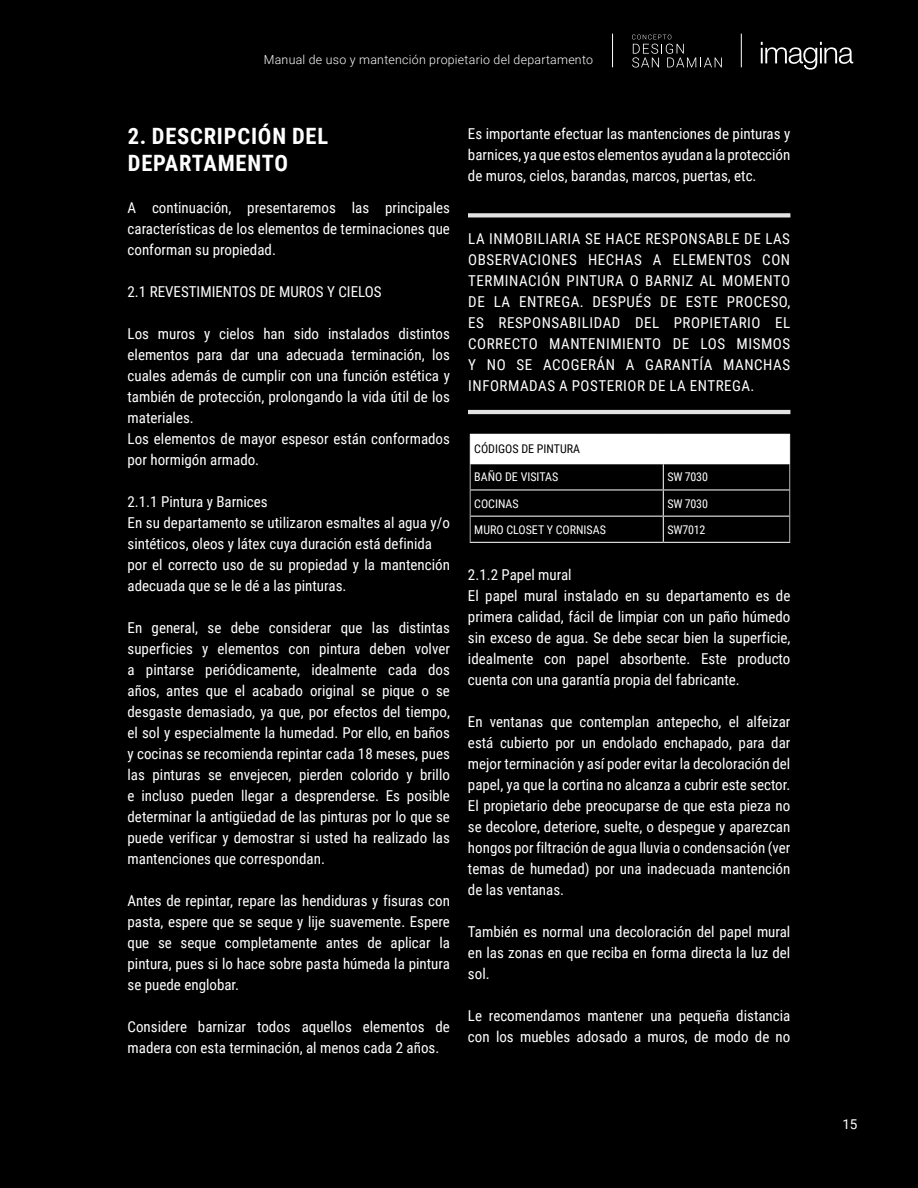
<style>
.page{position:relative;width:918px;height:1188px;background:#000}
.page>*{position:absolute;margin:0;border:0;box-sizing:border-box;transform-origin:0 0}
.t1{font:700 22.5px/27px "Roboto Condensed";letter-spacing:.035em;color:#fff}
.t2{font:15px/21px "Roboto Condensed";color:#fff;text-align:justify}
.t3{font:13.5px "Roboto";color:#fff}
.t4{font:300 12.3px "Roboto";letter-spacing:.02em;color:#fff}
.t5{font:12px "Roboto Condensed";color:#fff}
.t6{font:12px "Roboto Condensed";color:#000}
</style>
<div class="page">
<svg style="left:761px;top:42px;width:92px;height:28px"></svg>
<hr style="left:741px;top:34px;width:1px;height:33px;background:#fff">
<hr style="left:612px;top:34px;width:1px;height:33px;background:#fff">
<svg style="left:632px;top:35px;width:90px;height:33px"></svg>
<svg style="left:468px;top:213px;width:322px;height:4px"></svg>
<hr style="left:468px;top:410px;width:322px;height:4px;background:#e3e3e3">
<div style="left:470px;top:434px;width:320px;height:30px;background:#fff"></div>
<hr style="left:471px;top:489px;width:192px;height:1px;background:#fff">
<hr style="left:663px;top:489px;width:126px;height:1px;background:#fff">
<hr style="left:471px;top:516px;width:192px;height:1px;background:#fff">
<hr style="left:663px;top:516px;width:126px;height:1px;background:#fff">
<svg style="left:663px;top:464px;width:1px;height:78px"></svg>
<hr style="left:470px;top:542px;width:193px;height:1px;background:#fff">
<hr style="left:663px;top:542px;width:127px;height:1px;background:#fff">
<div style="left:468px;top:432px;width:324px;height:117px;border:2px solid #000"></div>
<p class="t4" style="left:264px;top:51px;width:331px">Manual de uso y mantención propietario del departamento</p>
<h1 class="t1" style="left:128px;top:122px;width:202px">2. DESCRIPCIÓN DEL<br>DEPARTAMENTO</h1>
<p class="t2" style="left:128px;top:197px;width:324px">A continuación, presentaremos las principales características de los elementos de terminaciones que conforman su propiedad.</p>
<p class="t2" style="left:128px;top:281px;width:256px">2.1 REVESTIMIENTOS DE MUROS Y CIELOS</p>
<p class="t2" style="left:128px;top:323px;width:324px;text-align:left">Los muros y cielos han sido instalados distintos elementos para dar una adecuada terminación, los cuales además de cumplir con una función estética y también de protección, prolongando la vida útil de los materiales.<br>Los elementos de mayor espesor están conformados por hormigón armado.</p>
<p class="t2" style="left:128px;top:491px;width:324px;text-align:left">2.1.1 Pintura y Barnices<br>En su departamento se utilizaron esmaltes al agua y/o sintéticos, oleos y látex cuya duración está definida por el correcto uso de su propiedad y la mantención adecuada que se le dé a las pinturas.</p>
<p class="t2" style="left:128px;top:617px;width:324px">En general, se debe considerar que las distintas superficies y elementos con pintura deben volver a pintarse periódicamente, idealmente cada dos años, antes que el acabado original se pique o se desgaste demasiado, ya que, por efectos del tiempo, el sol y especialmente la humedad. Por ello, en baños y cocinas se recomienda repintar cada 18 meses, pues las pinturas se envejecen, pierden colorido y brillo e incluso pueden llegar a desprenderse. Es posible determinar la antigüedad de las pinturas por lo que se puede verificar y demostrar si usted ha realizado las mantenciones que correspondan.</p>
<p class="t2" style="left:128px;top:890px;width:324px">Antes de repintar, repare las hendiduras y fisuras con pasta, espere que se seque y lije suavemente. Espere que se seque completamente antes de aplicar la pintura, pues si lo hace sobre pasta húmeda la pintura se puede englobar.</p>
<p class="t2" style="left:128px;top:1016px;width:324px">Considere barnizar todos aquellos elementos de madera con esta terminación, al menos cada 2 años.</p>
<p class="t2" style="left:468px;top:122px;width:324px">Es importante efectuar las mantenciones de pinturas y barnices, ya que estos elementos ayudan a la protección de muros, cielos, barandas, marcos, puertas, etc.</p>
<p class="t2" style="left:468px;top:227px;width:324px">LA INMOBILIARIA SE HACE RESPONSABLE DE LAS OBSERVACIONES HECHAS A ELEMENTOS CON TERMINACIÓN PINTURA O BARNIZ AL MOMENTO DE LA ENTREGA. DESPUÉS DE ESTE PROCESO, ES RESPONSABILIDAD DEL PROPIETARIO EL CORRECTO MANTENIMIENTO DE LOS MISMOS Y NO SE ACOGERÁN A GARANTÍA MANCHAS INFORMADAS A POSTERIOR DE LA ENTREGA.</p>
<p class="t6" style="left:474px;top:441px;width:107px">CÓDIGOS DE PINTURA</p>
<p class="t5" style="left:474px;top:469px;width:86px">BAÑO DE VISITAS</p>
<p class="t5" style="left:668px;top:469px;width:42px">SW 7030</p>
<p class="t5" style="left:474px;top:495px;width:46px">COCINAS</p>
<p class="t5" style="left:668px;top:495px;width:42px">SW 7030</p>
<p class="t5" style="left:474px;top:521px;width:133px">MURO CLOSET Y CORNISAS</p>
<p class="t5" style="left:668px;top:521px;width:39px">SW7012</p>
<p class="t2" style="left:468px;top:563px;width:324px;text-align:left">2.1.2 Papel mural<br>El papel mural instalado en su departamento es de primera calidad, fácil de limpiar con un paño húmedo sin exceso de agua. Se debe secar bien la superficie, idealmente con papel absorbente. Este producto cuenta con una garantía propia del fabricante.</p>
<p class="t2" style="left:468px;top:710px;width:324px">En ventanas que contemplan antepecho, el alfeizar está cubierto por un endolado enchapado, para dar mejor terminación y así poder evitar la decoloración del papel, ya que la cortina no alcanza a cubrir este sector.<br>El propietario debe preocuparse de que esta pieza no se decolore, deteriore, suelte, o despegue y aparezcan hongos por filtración de agua lluvia o condensación (ver temas de humedad) por una inadecuada mantención de las ventanas.</p>
<p class="t2" style="left:468px;top:920px;width:324px">También es normal una decoloración del papel mural en las zonas en que reciba en forma directa la luz del sol.</p>
<p class="t2" style="left:468px;top:1004px;width:324px">Le recomendamos mantener una pequeña distancia con los muebles adosado a muros, de modo de no</p>
<p class="t3" style="left:842px;top:1114px;width:17px">15</p>
</div>
